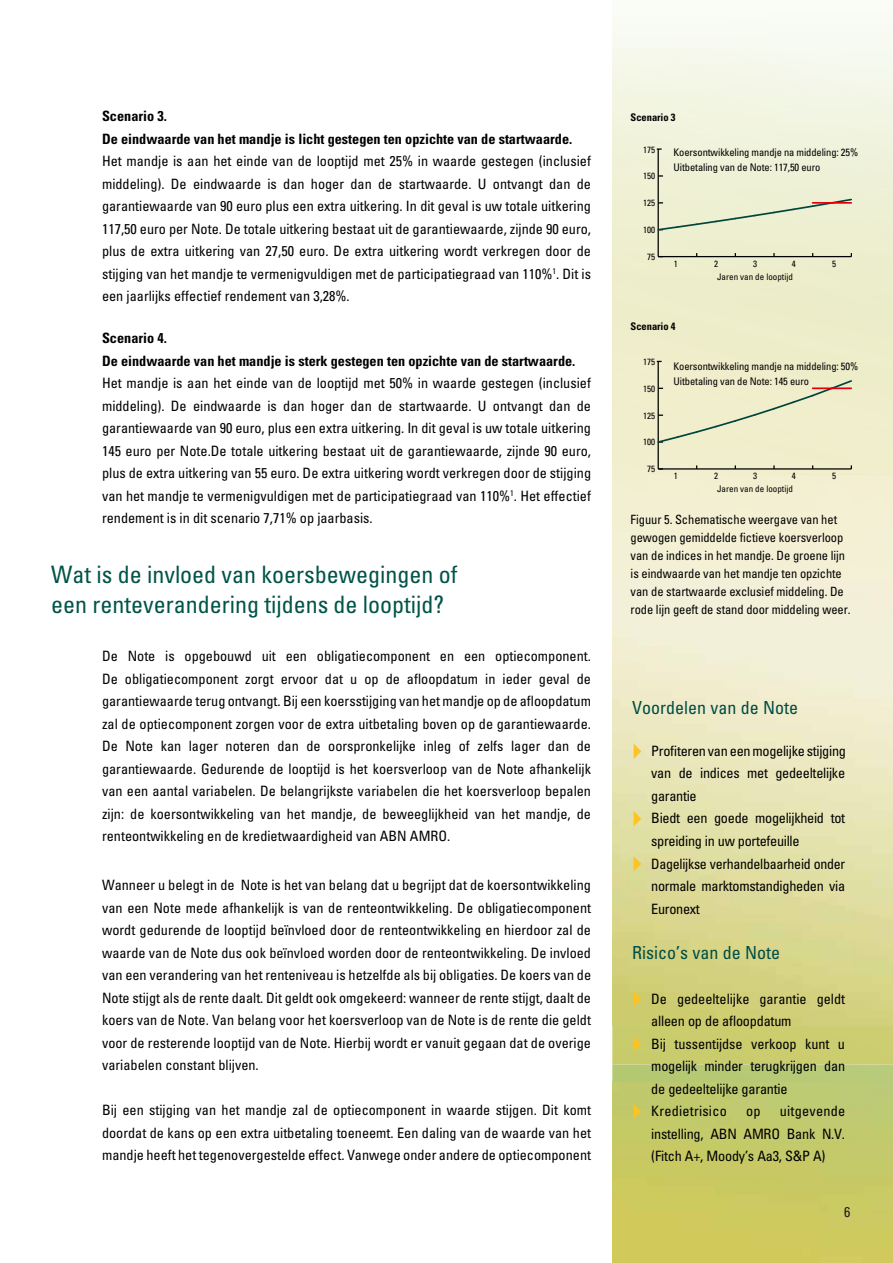
<style>
.page{position:relative;width:893px;height:1263px;background:#fff}
.page>*{position:absolute;margin:0;border:0;box-sizing:border-box;transform-origin:0 0}
.t1{font:condensed 24px/30px "Univers";color:#005448}
.t2{font:condensed 18px "Univers";color:#004e43}
.t3{font:condensed 14.25px/22.5px "Univers";letter-spacing:-.005em;color:#000;text-align:justify}
.t4{font:700 condensed 14.25px/22.5px "Univers";color:#000}
.t5{font:condensed 14.25px "Univers";color:#231f20}
.t6{font:condensed 12.75px/18px "Univers";letter-spacing:-.005em;color:#000}
.t7{font:condensed 10.5px/15px "Univers";letter-spacing:-.01em;color:#000}
.t8{font:700 condensed 10.5px "Univers";letter-spacing:-.005em;color:#000}
.t9{font:condensed 9px/13px "Univers";color:#000;text-align:center}
</style>
<div class="page">
<div style="left:612px;top:1064px;width:281px;height:19px;background:#b6ca76"></div>
<img style="left:612px;top:1083px;width:281px;height:180px">
<div style="left:612px;top:1025px;width:281px;height:39px;background:#cacc6e"></div>
<img style="left:612px;top:15px;width:281px;height:1010px">
<img style="left:612px;top:475px;width:281px;height:1px">
<svg style="left:634px;top:744px;width:7px;height:15px"></svg>
<svg style="left:634px;top:811px;width:7px;height:15px"></svg>
<svg style="left:634px;top:856px;width:7px;height:15px"></svg>
<svg style="left:634px;top:991px;width:7px;height:15px"></svg>
<svg style="left:634px;top:1036px;width:7px;height:15px"></svg>
<svg style="left:634px;top:1104px;width:7px;height:15px"></svg>
<hr style="left:658px;top:256px;width:193px;height:1px;background:#000">
<hr style="left:658px;top:149px;width:1px;height:108px;background:#000">
<svg style="left:656px;top:198px;width:196px;height:34px;background:#e0e3c7"></svg>
<hr style="left:658px;top:468px;width:193px;height:2px;background:#000">
<hr style="left:658px;top:361px;width:1px;height:108px;background:#000">
<div style="left:656px;top:379px;width:196px;height:65px;background:#f0eecc"></div>
<p class="t4" style="left:102px;top:105px;width:472px">Scenario 3.<br>De eindwaarde van het mandje is licht gestegen ten opzichte van de startwaarde.</p>
<p class="t3" style="left:102px;top:150px;width:491px">Het mandje is aan het einde van de looptijd met 25% in waarde gestegen (inclusief middeling). De eindwaarde is dan hoger dan de startwaarde. U ontvangt dan de garantiewaarde van 90 euro plus een extra uitkering. In dit geval is uw totale uitkering 117,50 euro per Note. De totale uitkering bestaat uit de garantiewaarde, zijnde 90 euro, plus de extra uitkering van 27,50 euro. De extra uitkering wordt verkregen door de stijging van het mandje te vermenigvuldigen met de participatiegraad van 110%<sup>1</sup>. Dit is een jaarlijks effectief rendement van 3,28%.</p>
<p class="t4" style="left:102px;top:327px;width:475px">Scenario 4.<br>De eindwaarde van het mandje is sterk gestegen ten opzichte van de startwaarde.</p>
<p class="t3" style="left:102px;top:372px;width:491px">Het mandje is aan het einde van de looptijd met 50% in waarde gestegen (inclusief middeling). De eindwaarde is dan hoger dan de startwaarde. U ontvangt dan de garantiewaarde van 90 euro, plus een extra uitkering. In dit geval is uw totale uitkering 145 euro per Note.De totale uitkering bestaat uit de garantiewaarde, zijnde 90 euro, plus de extra uitkering van 55 euro. De extra uitkering wordt verkregen door de stijging van het mandje te vermenigvuldigen met de participatiegraad van 110%<sup>1</sup>. Het effectief rendement is in dit scenario 7,71% op jaarbasis.</p>
<h1 class="t1" style="left:51px;top:559px;width:408px">Wat is de invloed van koersbewegingen of een renteverandering tijdens de looptijd?</h1>
<p class="t3" style="left:102px;top:645px;width:491px">De Note is opgebouwd uit een obligatiecomponent en een optiecomponent.<br>De obligatiecomponent zorgt ervoor dat u op de afloopdatum in ieder geval de garantiewaarde terug ontvangt. Bij een koersstijging van het mandje op de afloopdatum zal de optiecomponent zorgen voor de extra uitbetaling boven op de garantiewaarde.<br>De Note kan lager noteren dan de oorspronkelijke inleg of zelfs lager dan de garantiewaarde. Gedurende de looptijd is het koersverloop van de Note afhankelijk van een aantal variabelen. De belangrijkste variabelen die het koersverloop bepalen zijn: de koersontwikkeling van het mandje, de beweeglijkheid van het mandje, de renteontwikkeling en de kredietwaardigheid van ABN AMRO.</p>
<p class="t3" style="left:102px;top:874px;width:491px">Wanneer u belegt in de Note is het van belang dat u begrijpt dat de koersontwikkeling van een Note mede afhankelijk is van de renteontwikkeling. De obligatiecomponent wordt gedurende de looptijd beïnvloed door de renteontwikkeling en hierdoor zal de waarde van de Note dus ook beïnvloed worden door de renteontwikkeling. De invloed van een verandering van het renteniveau is hetzelfde als bij obligaties. De koers van de Note stijgt als de rente daalt. Dit geldt ook omgekeerd: wanneer de rente stijgt, daalt de koers van de Note. Van belang voor het koersverloop van de Note is de rente die geldt voor de resterende looptijd van de Note. Hierbij wordt er vanuit gegaan dat de overige variabelen constant blijven.</p>
<p class="t3" style="left:102px;top:1099px;width:491px">Bij een stijging van het mandje zal de optiecomponent in waarde stijgen. Dit komt doordat de kans op een extra uitbetaling toeneemt. Een daling van de waarde van het mandje heeft het tegenovergestelde effect. Vanwege onder andere de optiecomponent</p>
<p class="t8" style="left:631px;top:110px;width:47px">Scenario 3</p>
<p class="t9" style="left:643px;top:143px;width:14px">175</p>
<p class="t9" style="left:643px;top:170px;width:14px">150</p>
<p class="t9" style="left:643px;top:196px;width:14px">125</p>
<p class="t9" style="left:643px;top:223px;width:14px">100</p>
<p class="t9" style="left:647px;top:250px;width:10px">75</p>
<p class="t7" style="left:674px;top:144px;width:186px">Koersontwikkeling mandje na middeling: 25%<br>Uitbetaling van de Note: 117,50 euro</p>
<p class="t9" style="left:674px;top:257px;width:6px">1</p>
<p class="t9" style="left:714px;top:257px;width:6px">2</p>
<p class="t9" style="left:717px;top:257px;width:77px">3<br>Jaren van de looptijd</p>
<p class="t9" style="left:792px;top:257px;width:6px">4</p>
<p class="t9" style="left:832px;top:257px;width:6px">5</p>
<p class="t8" style="left:631px;top:320px;width:47px">Scenario 4</p>
<p class="t9" style="left:643px;top:355px;width:14px">175</p>
<p class="t9" style="left:643px;top:382px;width:14px">150</p>
<p class="t9" style="left:643px;top:409px;width:14px">125</p>
<p class="t9" style="left:643px;top:436px;width:14px">100</p>
<p class="t9" style="left:647px;top:462px;width:10px">75</p>
<p class="t7" style="left:674px;top:358px;width:186px">Koersontwikkeling mandje na middeling: 50%<br>Uitbetaling van de Note: 145 euro</p>
<p class="t9" style="left:674px;top:469px;width:6px">1</p>
<p class="t9" style="left:714px;top:469px;width:6px">2</p>
<p class="t9" style="left:717px;top:469px;width:77px">3<br>Jaren van de looptijd</p>
<p class="t9" style="left:792px;top:469px;width:6px">4</p>
<p class="t9" style="left:832px;top:469px;width:6px">5</p>
<p class="t6" style="left:631px;top:510px;width:222px">Figuur 5. Schematische weergave van het gewogen gemiddelde fictieve koersverloop van de indices in het mandje. De groene lijn is eindwaarde van het mandje ten opzichte van de startwaarde exclusief middeling. De rode lijn geeft de stand door middeling weer.</p>
<p class="t2" style="left:632px;top:696px;width:168px">Voordelen van de Note</p>
<p class="t3" style="left:651px;top:739px;width:196px;text-align:left">Profiteren van een mogelijke stijging van de indices met gedeeltelijke garantie<br>Biedt een goede mogelijkheid tot spreiding in uw portefeuille<br>Dagelijkse verhandelbaarheid onder normale marktomstandigheden via<br>Euronext</p>
<p class="t2" style="left:632px;top:941px;width:150px">Risico’s van de Note</p>
<p class="t3" style="left:651px;top:987px;width:195px;text-align:left">De gedeeltelijke garantie geldt alleen op de afloopdatum<br>Bij tussentijdse verkoop kunt u mogelijk minder terugkrijgen dan de gedeeltelijke garantie<br>Kredietrisico</p>
<p class="t3" style="left:651px;top:1099px;width:195px;text-indent:129px">uitgevende instelling, ABN AMRO Bank N.V. (Fitch A+, Moody’s Aa3, S&amp;P A)</p>
<p class="t3" style="left:746px;top:1099px;width:16px">op</p>
<p class="t5" style="left:844px;top:1203px;width:8px">6</p>
</div>
